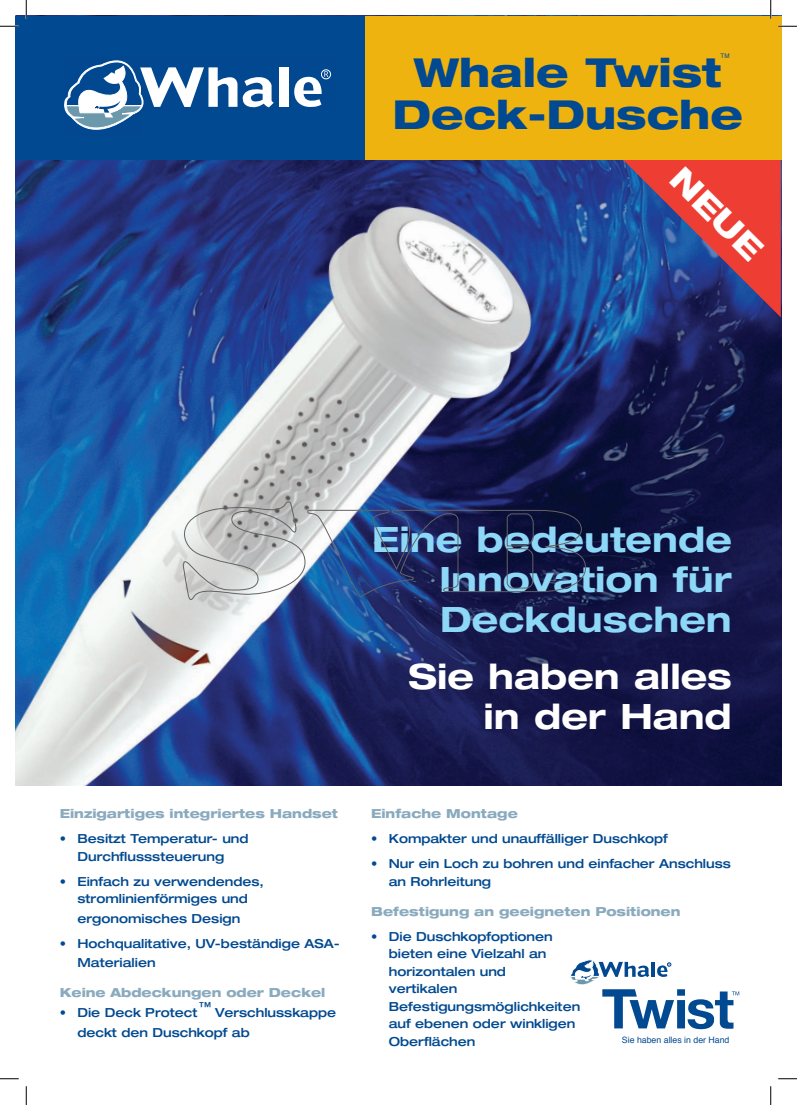
<style>
.page{position:relative;width:797px;height:1105px;background:#fff}
.page>*{position:absolute;margin:0;border:0;box-sizing:border-box;transform-origin:0 0}
.t1{font:800 expanded 40px "Helvetica Neue";color:#014990}
.t2{font:700 expanded 35px/40px "Helvetica Neue";color:#8dd7f7;text-align:justify}
.t3{font:700 expanded 35px "Helvetica Neue";color:#fff}
.t4{font:800 expanded 32.5px "Helvetica Neue";color:#fff}
.t5{font:500 expanded 12.5px/17.5px "Helvetica Neue";color:#014990}
.t6{font:800 expanded 12.5px "Helvetica Neue";color:#8aaabe}
.t7{font:8.75px "Helvetica";color:#014990}
.t8{font:6.25px "Helvetica";color:#014990}
</style>
<div class="page">
<img style="left:16px;top:159px;width:765px;height:627px">
<div style="left:16px;top:16px;width:349px;height:143px;background:#014990"></div>
<svg style="left:64px;top:60px;width:264px;height:70px"></svg>
<div style="left:321px;top:70px;width:10px;height:9px;border:1px solid #fff;border-radius:50%"></div>
<div style="left:142px;top:112px;width:205px;height:32px;background:#014990"></div>
<svg style="left:622px;top:159px;width:159px;height:158px;background:#854464"></svg>
<div style="left:365px;top:16px;width:416px;height:143px;background:#efb310"></div>
<img style="left:602px;top:989px;width:134px;height:41px">
<svg style="left:570px;top:959px;width:101px;height:26px"></svg>
<div style="left:598px;top:979px;width:75px;height:8px;background:#fff"></div>
<svg style="left:732px;top:991px;width:7px;height:4px"></svg>
<svg style="left:0;top:25px;width:19px;height:2px"></svg>
<svg style="left:778px;top:25px;width:19px;height:2px"></svg>
<svg style="left:0;top:1078px;width:19px;height:1px"></svg>
<svg style="left:778px;top:1078px;width:19px;height:1px"></svg>
<svg style="left:25px;top:0;width:2px;height:19px"></svg>
<svg style="left:25px;top:1086px;width:2px;height:19px"></svg>
<svg style="left:770px;top:0;width:1px;height:19px"></svg>
<svg style="left:770px;top:1086px;width:1px;height:19px"></svg>
<svg style="left:173px;top:501px;width:413px;height:101px;background:#5c6788"></svg>
<p class="t8" style="left:720px;top:51px;width:11px">TM</p>
<p class="t1" style="left:413px;top:47px;width:310px">Whale Twist</p>
<p class="t1" style="left:392px;top:89px;width:352px">Deck-Dusche</p>
<p class="t4" style="left:690px;top:158px;width:116px;rotate:45deg">NEUE</p>
<p class="t6" style="left:60px;top:806px;width:280px">Einzigartiges integriertes Handset</p>
<p class="t5" style="left:60px;top:830px;width:190px;text-align:center">• Besitzt Temperatur- und<br>Durchflusssteuerung</p>
<p class="t5" style="left:60px;top:872px;width:205px;text-align:center">• Einfach zu verwendendes, stromlinienförmiges und</p>
<p class="t5" style="left:77px;top:910px;width:164px">ergonomisches Design</p>
<p class="t5" style="left:77px;top:934px;width:264px;line-height:18.8px;text-indent:-18px">• Hochqualitative, UV-beständige ASA-<br>Materialien</p>
<p class="t6" style="left:60px;top:985px;width:267px">Keine Abdeckungen oder Deckel</p>
<p class="t5" style="left:60px;top:1004px;width:139px">• Die Deck Protect</p>
<p class="t5" style="left:199px;top:997px;width:14px">™</p>
<p class="t5" style="left:77px;top:1002px;width:260px;line-height:20px;text-indent:138px">Verschlusskappe deckt den Duschkopf ab</p>
<p class="t2" style="left:439px;top:518px;width:294px;text-indent:-67px">Eine bedeutende Innovation für Deckduschen</p>
<p class="t3" style="left:408px;top:655px;width:325px">Sie haben alles</p>
<p class="t3" style="left:483px;top:695px;width:250px">in der Hand</p>
<p class="t6" style="left:371px;top:806px;width:148px">Einfache Montage</p>
<p class="t5" style="left:371px;top:830px;width:298px">• Kompakter und unauffälliger Duschkopf</p>
<p class="t5" style="left:389px;top:855px;width:343px;text-indent:-18px">• Nur ein Loch zu bohren und einfacher Anschluss an Rohrleitung</p>
<p class="t6" style="left:371px;top:903px;width:311px">Befestigung an geeigneten Positionen</p>
<p class="t5" style="left:371px;top:927px;width:183px">• Die Duschkopfoptionen</p>
<p class="t5" style="left:389px;top:945px;width:159px">bieten eine Vielzahl an</p>
<p class="t5" style="left:389px;top:962px;width:119px">horizontalen und</p>
<p class="t5" style="left:389px;top:980px;width:70px">vertikalen</p>
<p class="t5" style="left:389px;top:997px;width:193px">Befestigungsmöglichkeiten</p>
<p class="t5" style="left:389px;top:1015px;width:188px">auf ebenen oder winkligen</p>
<p class="t5" style="left:389px;top:1032px;width:88px">Oberflächen</p>
<p class="t7" style="left:622px;top:1033px;width:109px">Sie haben alles in der Hand</p>
</div>
